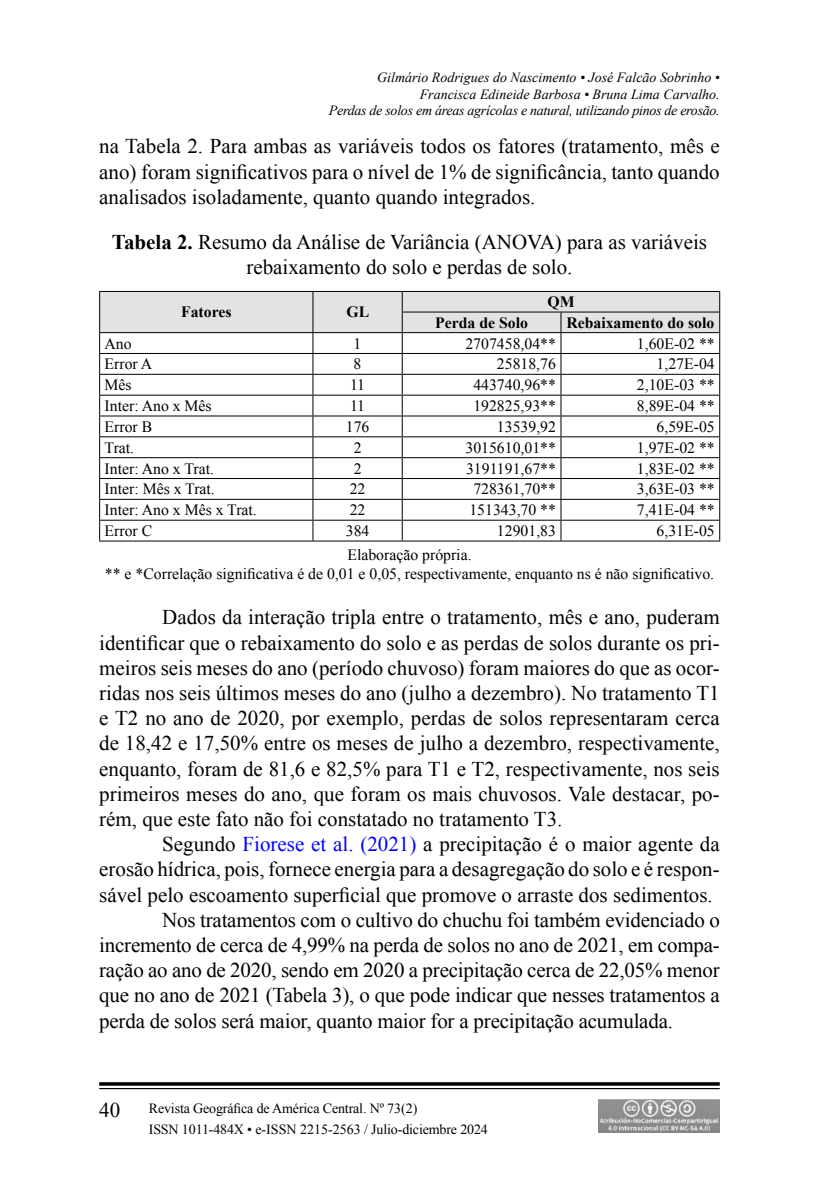
<style>
.page{position:relative;width:819px;height:1197px;background:#fff}
.page>*{position:absolute;margin:0;border:0;box-sizing:border-box;transform-origin:0 0}
.t1{font:21px/25.2px "Times New Roman";color:#000;text-align:justify}
.t2{font:15.75px/18.9px "Times New Roman";color:#000;text-align:center}
.t3{font:700 15.75px "Times New Roman";color:#000}
.t4{font:italic 14px/16.8px "Times New Roman";color:#000;text-align:right}
.t5{font:14px/21px "Times New Roman";letter-spacing:-.01em;color:#000}
.s1{font-weight:700}
.s2{color:#00f}
</style>
<div class="page">
<svg style="left:99px;top:1082px;width:621px;height:4px;background:#1f1f1f"></svg>
<hr style="left:99px;top:1088px;width:621px;height:1px;background:#000">
<img style="left:599px;top:1099px;width:121px;height:34px">
<svg style="left:99px;top:291px;width:621px;height:250px"></svg>
<hr style="left:99px;top:541px;width:214px;height:1px;background:#000">
<hr style="left:313px;top:541px;width:89px;height:1px;background:#000">
<hr style="left:402px;top:541px;width:159px;height:1px;background:#000">
<hr style="left:561px;top:541px;width:159px;height:1px;background:#000">
<p class="t4" style="left:329px;top:68px;width:392px">Gilmário Rodrigues do Nascimento • José Falcão Sobrinho •<br>Francisca Edineide Barbosa • Bruna Lima Carvalho.<br>Perdas de solos em áreas agrícolas e natural, utilizando pinos de erosão.</p>
<p class="t1" style="left:99px;top:134px;width:622px">na Tabela 2. Para ambas as variáveis todos os fatores (tratamento, mês e ano) foram significativos para o nível de 1% de significância, tanto quando analisados isoladamente, quanto quando integrados.</p>
<p class="t1" style="left:112px;top:229px;width:597px;text-align:center"><span class="s1">Tabela 2.</span> Resumo da Análise de Variância (ANOVA) para as variáveis rebaixamento do solo e perdas de solo.</p>
<p class="t3" style="left:181px;top:301px;width:52px">Fatores</p>
<p class="t3" style="left:347px;top:301px;width:24px">GL</p>
<p class="t3" style="left:547px;top:291px;width:29px">QM</p>
<p class="t3" style="left:435px;top:312px;width:94px">Perda de Solo</p>
<p class="t3" style="left:566px;top:312px;width:149px">Rebaixamento do solo</p>
<p class="t2" style="left:105px;top:334px;width:29px">Ano</p>
<p class="t2" style="left:354px;top:334px;width:9px">1</p>
<p class="t2" style="left:465px;top:334px;width:92px">2707458,04**</p>
<p class="t2" style="left:637px;top:334px;width:79px">1,60E-02 **</p>
<p class="t2" style="left:105px;top:354px;width:49px">Error A</p>
<p class="t2" style="left:354px;top:354px;width:9px">8</p>
<p class="t2" style="left:497px;top:354px;width:61px">25818,76</p>
<p class="t2" style="left:657px;top:354px;width:60px">1,27E-04</p>
<p class="t2" style="left:105px;top:375px;width:29px">Mês</p>
<p class="t2" style="left:350px;top:375px;width:17px">11</p>
<p class="t2" style="left:473px;top:375px;width:84px">443740,96**</p>
<p class="t2" style="left:637px;top:375px;width:79px">2,10E-03 **</p>
<p class="t2" style="left:105px;top:396px;width:109px">Inter: Ano x Mês</p>
<p class="t2" style="left:350px;top:396px;width:17px">11</p>
<p class="t2" style="left:473px;top:396px;width:84px">192825,93**</p>
<p class="t2" style="left:637px;top:396px;width:79px">8,89E-04 **</p>
<p class="t2" style="left:105px;top:417px;width:49px">Error B</p>
<p class="t2" style="left:346px;top:417px;width:25px">176</p>
<p class="t2" style="left:497px;top:417px;width:61px">13539,92</p>
<p class="t2" style="left:657px;top:417px;width:60px">6,59E-05</p>
<p class="t2" style="left:105px;top:438px;width:31px">Trat.</p>
<p class="t2" style="left:354px;top:438px;width:9px">2</p>
<p class="t2" style="left:465px;top:438px;width:92px">3015610,01**</p>
<p class="t2" style="left:637px;top:438px;width:79px">1,97E-02 **</p>
<p class="t2" style="left:105px;top:459px;width:111px">Inter: Ano x Trat.</p>
<p class="t2" style="left:354px;top:459px;width:9px">2</p>
<p class="t2" style="left:466px;top:459px;width:91px">3191191,67**</p>
<p class="t2" style="left:637px;top:459px;width:79px">1,83E-02 **</p>
<p class="t2" style="left:105px;top:479px;width:112px">Inter: Mês x Trat.</p>
<p class="t2" style="left:350px;top:479px;width:17px">22</p>
<p class="t2" style="left:473px;top:479px;width:84px">728361,70**</p>
<p class="t2" style="left:637px;top:479px;width:79px">3,63E-03 **</p>
<p class="t2" style="left:105px;top:500px;width:154px">Inter: Ano x Mês x Trat.</p>
<p class="t2" style="left:350px;top:500px;width:17px">22</p>
<p class="t2" style="left:469px;top:500px;width:88px">151343,70 **</p>
<p class="t2" style="left:637px;top:500px;width:79px">7,41E-04 **</p>
<p class="t2" style="left:105px;top:521px;width:49px">Error C</p>
<p class="t2" style="left:346px;top:521px;width:25px">384</p>
<p class="t2" style="left:497px;top:521px;width:61px">12901,83</p>
<p class="t2" style="left:657px;top:521px;width:60px">6,31E-05</p>
<p class="t2" style="left:105px;top:545px;width:611px">Elaboração própria.<br>** e *Correlação significativa é de 0,01 e 0,05, respectivamente, enquanto ns é não significativo.</p>
<p class="t1" style="left:99px;top:604px;width:622px;text-indent:63px">Dados da interação tripla entre o tratamento, mês e ano, puderam identificar que o rebaixamento do solo e as perdas de solos durante os pri&shy;meiros seis meses do ano (período chuvoso) foram maiores do que as ocor&shy;ridas nos seis últimos meses do ano (julho a dezembro). No tratamento T1 e T2 no ano de 2020, por exemplo, perdas de solos representaram cerca de 18,42 e 17,50% entre os meses de julho a dezembro, respectivamente, enquanto, foram de 81,6 e 82,5% para T1 e T2, respectivamente, nos seis primeiros meses do ano, que foram os mais chuvosos. Vale destacar, po&shy;rém, que este fato não foi constatado no tratamento T3.</p>
<p class="t1" style="left:162px;top:831px;width:559px">Segundo <span class="s2">Fiorese et al. (2021)</span> a precipitação é o maior agente da</p>
<p class="t1" style="left:99px;top:856px;width:622px">erosão hídrica, pois, fornece energia para a desagregação do solo e é respon-</p>
<p class="t1" style="left:99px;top:882px;width:615px">sável pelo escoamento superficial que promove o arraste dos sedimentos.</p>
<p class="t1" style="left:162px;top:907px;width:559px">Nos tratamentos com o cultivo do chuchu foi também evidenciado o</p>
<p class="t1" style="left:99px;top:932px;width:622px">incremento de cerca de 4,99% na perda de solos no ano de 2021, em compa-</p>
<p class="t1" style="left:99px;top:957px;width:622px">ração ao ano de 2020, sendo em 2020 a precipitação cerca de 22,05% menor</p>
<p class="t1" style="left:99px;top:982px;width:622px">que no ano de 2021 (Tabela 3), o que pode indicar que nesses tratamentos a</p>
<p class="t1" style="left:99px;top:1008px;width:575px">perda de solos será maior, quanto maior for a precipitação acumulada.</p>
<p class="t1" style="left:99px;top:1097px;width:22px">40</p>
<p class="t5" style="left:149px;top:1097px;width:341px">Revista Geográfica de América Central. Nº 73(2)<br>ISSN 1011-484X • e-ISSN 2215-2563 / Julio-diciembre 2024</p>
</div>
